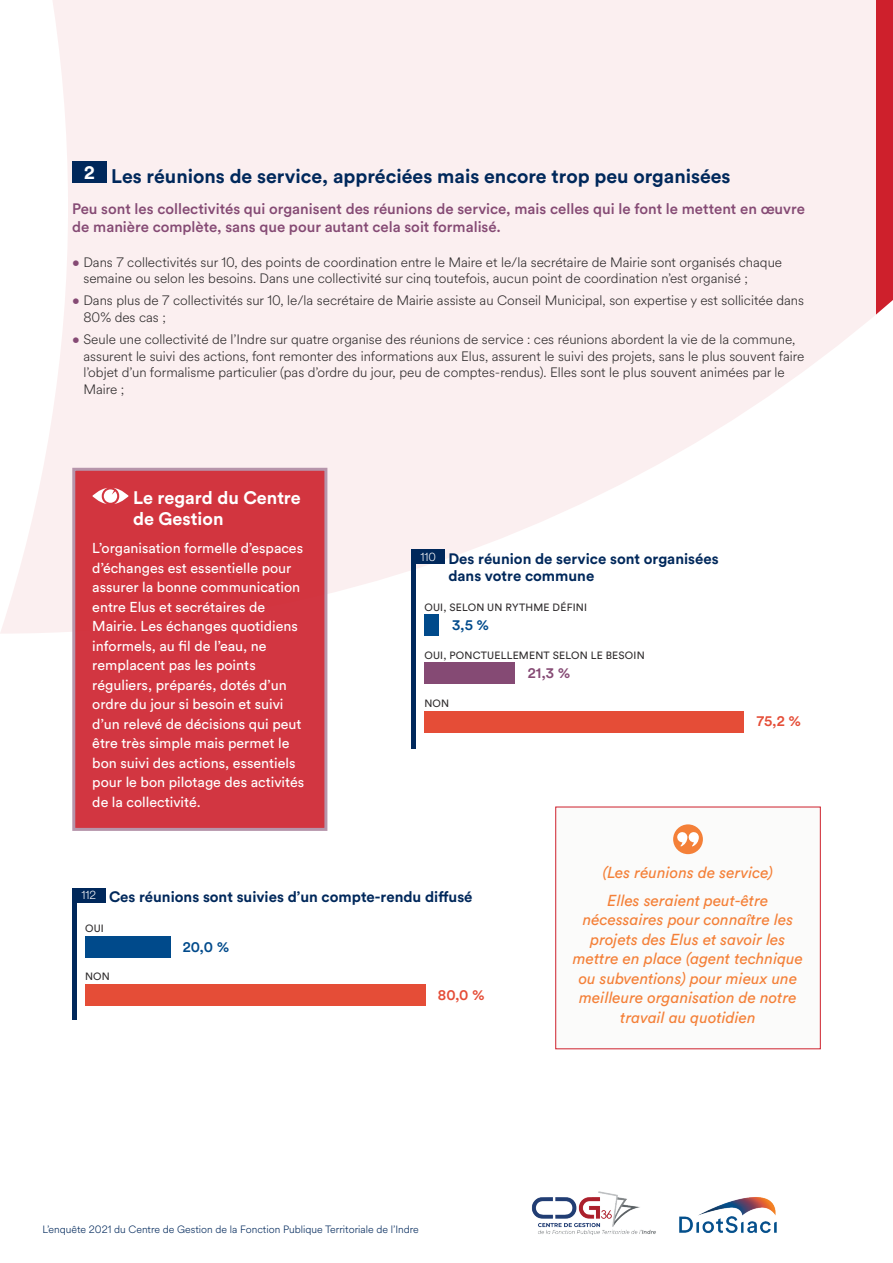
<style>
.page{position:relative;width:893px;height:1263px;background:#fff}
.page>*{position:absolute;margin:0;border:0;box-sizing:border-box;transform-origin:0 0}
.t1{font:700 19.5px "Circular Std";color:#00285b}
.t2{font:700 18px/21px "Circular Std";color:#fff}
.t3{font:italic 15.75px/19.5px "Circular Std";color:#f48038}
.t4{font:500 15px/18px "Circular Std";color:#854a74}
.t5{font:700 15px/16.5px "Circular Std";color:#00285b}
.t6{font:500 15px "Circular Std";color:#e54d37}
.t7{font:500 15px "Circular Std";color:#004a8b}
.t8{font:14.25px/19.5px "Circular Std";color:#fff}
.t9{font:300 13.5px/16.5px "Circular Spotify Text";color:#2e2b2c}
.t10{font:300 10.5px "Circular Spotify Text";color:#00285b}
.t11{font:10.5px "Circular Std";letter-spacing:.02em;color:#2e2b2c}
.s1{color:#854a74}
</style>
<div class="page">
<div style="left:0;top:0;width:876px;height:1263px;background:linear-gradient(to right,#fdf8f8,#fdf8f8)"></div>
<div style="left:72px;top:887px;width:5px;height:132px;background:#00285b"></div>
<div style="left:85px;top:936px;width:85px;height:22px;background:#004a8b"></div>
<div style="left:72px;top:887px;width:33px;height:15px;background:#00285b"></div>
<div style="left:85px;top:984px;width:340px;height:22px;background:#e54d37"></div>
<hr style="left:412px;top:549px;width:4px;height:200px;background:#00285b">
<div style="left:412px;top:549px;width:33px;height:15px;background:#00285b"></div>
<div style="left:424px;top:663px;width:91px;height:21px;background:#854a74"></div>
<div style="left:424px;top:615px;width:15px;height:21px;background:#004a8b"></div>
<div style="left:424px;top:711px;width:320px;height:21px;background:#e54d37"></div>
<div style="left:72px;top:162px;width:34px;height:21px;background:#00285b"></div>
<div style="left:74px;top:469px;width:252px;height:360px;background:#d23641"></div>
<svg style="left:92px;top:488px;width:37px;height:16px"></svg>
<div style="left:72px;top:468px;width:255px;height:363px;border:3px solid #b695ab"></div>
<div style="left:556px;top:807px;width:264px;height:242px;background:#fafaf9"></div>
<div style="left:673px;top:824px;width:30px;height:30px;background:#f48038;border-radius:50%"></div>
<svg style="left:677px;top:832px;width:22px;height:14px"></svg>
<div style="left:555px;top:807px;width:266px;height:242px;border:1px solid #ce202c"></div>
<img style="left:674px;top:1191px;width:113px;height:55px">
<img style="left:531px;top:1191px;width:125px;height:44px">
<h1 class="t1" style="left:84px;top:163px;width:648px"><sup>2</sup> Les réunions de service, appréciées mais encore trop peu organisées</h1>
<p class="t4" style="left:72px;top:199px;width:734px">Peu sont les collectivités qui organisent des réunions de service, mais celles qui le font le mettent en œuvre de manière complète, sans que pour autant cela soit formalisé.</p>
<p class="t9" style="left:83px;top:254px;width:700px;text-indent:-11px"><span class="s1">•</span> Dans 7 collectivités sur 10, des points de coordination entre le Maire et le/la secrétaire de Mairie sont organisés chaque semaine ou selon les besoins. Dans une collectivité sur cinq toutefois, aucun point de coordination n’est organisé ;</p>
<p class="t9" style="left:83px;top:293px;width:722px;text-indent:-11px"><span class="s1">•</span> Dans plus de 7 collectivités sur 10, le/la secrétaire de Mairie assiste au Conseil Municipal, son expertise y est sollicitée dans<br>80% des cas ;</p>
<p class="t9" style="left:83px;top:331px;width:723px;text-indent:-11px"><span class="s1">•</span> Seule une collectivité de l’Indre sur quatre organise des réunions de service : ces réunions abordent la vie de la commune, assurent le suivi des actions, font remonter des informations aux Elus, assurent le suivi des projets, sans le plus souvent faire l’objet d’un formalisme particulier (pas d’ordre du jour, peu de comptes-rendus). Elles sont le plus souvent animées par le Maire ;</p>
<h2 class="t2" style="left:133px;top:487px;width:169px">Le regard du Centre de Gestion</h2>
<p class="t8" style="left:92px;top:538px;width:213px">L’organisation formelle d’espaces d’échanges est essentielle pour assurer la bonne communication entre Elus et secrétaires de<br>Mairie. Les échanges quotidiens informels, au fil de l’eau, ne remplacent pas les points réguliers, préparés, dotés d’un ordre du jour si besoin et suivi d’un relevé de décisions qui peut être très simple mais permet le bon suivi des actions, essentiels pour le bon pilotage des activités de la collectivité.</p>
<p class="t5" style="left:448px;top:550px;width:272px;text-indent:-28px"><sup>110</sup> Des réunion de service sont organisées dans votre commune</p>
<p class="t11" style="left:424px;top:600px;width:164px">OUI, SELON UN RYTHME DÉFINI</p>
<p class="t7" style="left:452px;top:615px;width:39px">3,5 %</p>
<p class="t11" style="left:424px;top:648px;width:222px">OUI, PONCTUELLEMENT SELON LE BESOIN</p>
<p class="t4" style="left:528px;top:663px;width:44px">21,3 %</p>
<p class="t11" style="left:424px;top:696px;width:26px">NON</p>
<p class="t6" style="left:757px;top:711px;width:46px">75,2 %</p>
<p class="t5" style="left:81px;top:889px;width:393px"><sup>112</sup> Ces réunions sont suivies d’un compte-rendu diffusé</p>
<p class="t11" style="left:85px;top:922px;width:20px">OUI</p>
<p class="t11" style="left:85px;top:970px;width:26px">NON</p>
<p class="t7" style="left:183px;top:937px;width:48px">20,0 %</p>
<p class="t6" style="left:438px;top:985px;width:48px">80,0 %</p>
<p class="t10" style="left:43px;top:1222px;width:378px">L’enquête 2021 du Centre de Gestion de la Fonction Publique Territoriale de l’Indre</p>
<p class="t3" style="left:603px;top:858px;width:172px;line-height:28px">(Les réunions de service)<br>Elles seraient peut-être</p>
<p class="t3" style="left:573px;top:910px;width:232px;text-align:center">nécessaires pour connaître les projets des Elus et savoir les mettre en place (agent technique ou subventions) pour mieux une meilleure organisation de notre travail au quotidien</p>
</div>
